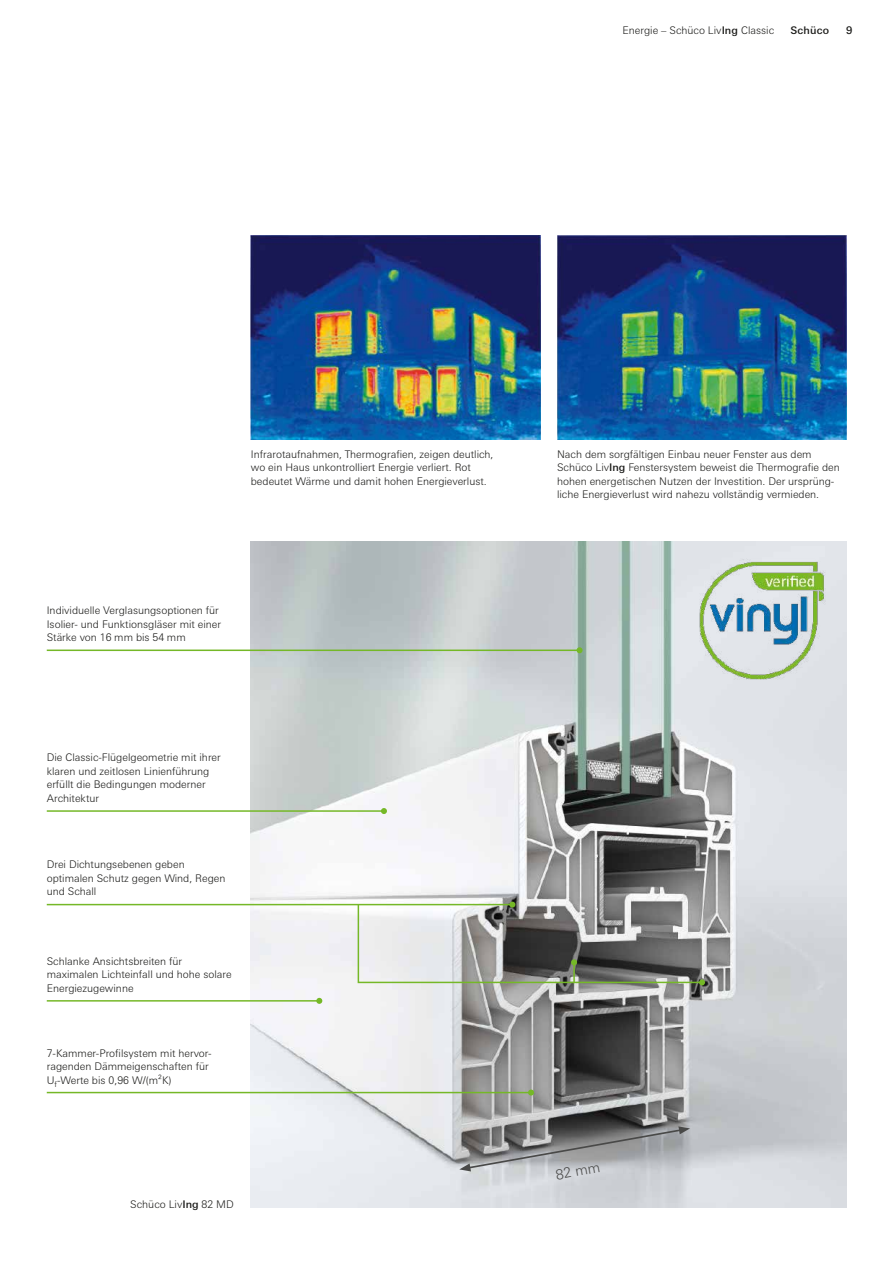
<style>
.page{position:relative;width:893px;height:1263px;background:#fff}
.page>*{position:absolute;margin:0;border:0;box-sizing:border-box;transform-origin:0 0}
.Subline{font:300 14.1px "Univers For Schueco 330";color:#494948}
.Fließtext{font:300 10.5px/13.5px "Univers For Schueco 330";color:#1a1a18}
.BU_rechts{font:300 10.5px/13.5px "Univers For Schueco 330";color:#1a1a18}
.Kopfzeile_links{font:300 10.5px "Univers For Schueco 330";color:#1a1a18}
.t1{font:10.5px "Univers For Schueco 530 Med";letter-spacing:.02em;color:#1a1a18}
.s1{font-family:"Univers For Schueco 530 Med";font-weight:400}
</style>
<div class="page">
<img style="left:251px;top:542px;width:595px;height:666px">
<svg style="left:459px;top:1126px;width:231px;height:45px;background:#939496"></svg>
<hr style="left:47px;top:649px;width:533px;height:2px;background:#75b827">
<svg style="left:577px;top:647px;width:6px;height:6px"></svg>
<hr style="left:47px;top:810px;width:337px;height:2px;background:#75b827">
<svg style="left:381px;top:808px;width:6px;height:6px"></svg>
<hr style="left:47px;top:1000px;width:272px;height:1px;background:#75b827">
<svg style="left:316px;top:998px;width:6px;height:6px"></svg>
<hr style="left:47px;top:1092px;width:484px;height:1px;background:#75b827">
<svg style="left:528px;top:1089px;width:6px;height:6px"></svg>
<hr style="left:47px;top:904px;width:465px;height:1px;background:#75b827">
<svg style="left:357px;top:901px;width:348px;height:84px;background:#9a9d98"></svg>
<img style="left:557px;top:235px;width:289px;height:204px">
<img style="left:251px;top:235px;width:289px;height:204px">
<img style="left:676px;top:542px;width:170px;height:153px">
<p class="Kopfzeile_links" style="left:622px;top:24px;width:153px">Energie – Schüco Liv<span class="s1">Ing</span> Classic</p>
<p class="t1" style="left:790px;top:24px;width:40px">Schüco</p>
<p class="t1" style="left:846px;top:24px;width:8px">9</p>
<p class="BU_rechts" style="left:251px;top:447px;width:244px">Infrarotaufnahmen, Thermografien, zeigen deutlich, wo ein Haus unkontrolliert Energie verliert. Rot bedeutet Wärme und damit hohen Energieverlust.</p>
<p class="BU_rechts" style="left:557px;top:447px;width:284px">Nach dem sorgfältigen Einbau neuer Fenster aus dem Schüco Liv<span class="s1">Ing</span> Fenstersystem beweist die Thermografie den hohen energetischen Nutzen der Investition. Der ursprüng&shy;liche Energieverlust wird nahezu vollständig vermieden.</p>
<p class="Fließtext" style="left:47px;top:603px;width:176px">Individuelle Verglasungsoptionen für<br>Isolier- und Funktionsgläser mit einer<br>Stärke von 16 mm bis 54 mm</p>
<p class="Fließtext" style="left:47px;top:751px;width:176px">Die Classic-Flügelgeometrie mit ihrer klaren und zeitlosen Linienführung erfüllt die Bedingungen moderner<br>Architektur</p>
<p class="Fließtext" style="left:47px;top:858px;width:180px">Drei Dichtungsebenen geben optimalen Schutz gegen Wind, Regen und Schall</p>
<p class="Fließtext" style="left:47px;top:954px;width:186px">Schlanke Ansichtsbreiten für maximalen Lichteinfall und hohe solare<br>Energiezugewinne</p>
<p class="Fließtext" style="left:47px;top:1046px;width:166px">7-Kammer-Profilsystem mit hervor&shy;ragenden Dämmeigenschaften für<br>U<sub>f</sub>-Werte bis 0,96 W/(m²K)</p>
<p class="BU_rechts" style="left:130px;top:1197px;width:105px">Schüco Liv<span class="s1">Ing</span> 82 MD</p>
<p class="Subline" style="left:555px;top:1166px;width:46px;rotate:-10deg">82 mm</p>
</div>
